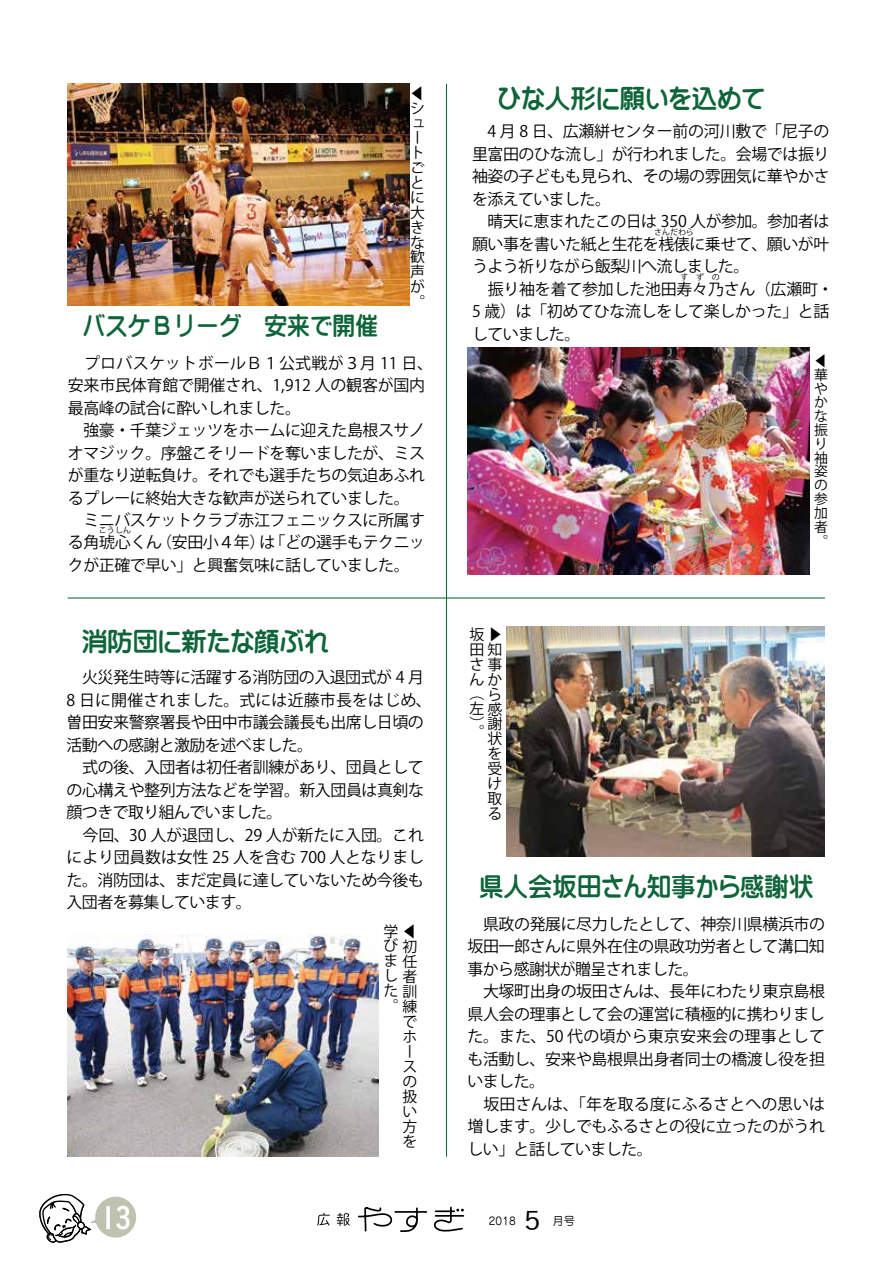
<style>
.page{position:relative;width:893px;height:1263px;background:#fff}
.page>*{position:absolute;margin:0;border:0;box-sizing:border-box;transform-origin:0 0}
.t1{font:30px "Koburina Go Std W6";color:#fff}
.t2{font:25.5px "Yenti EGP Extra SJIS";color:#0f653a}
.t3{font:25.5px "Yenti EGP Extra SJIS";color:#0f653a;scale:.96 1}
.t4{font:25.5px "Koburina Go Std W3";color:#000;scale:1.27 1}
.t5{font:24.45px "Yenti EG Extra SJIS";color:#0f653a;scale:.93 1}
.t6{font:15.9px/22.5px "Koz Go Pro";letter-spacing:-.025em;color:#000}
.t7{font:14.85px/14.9px "Koz Go Pro";color:#000}
.t8{font:13.8px/13.8px "Koz Go Pro";color:#000}
.t9{font:11.1px "Jun 201 Pro";color:#000}
.t10{font:10.65px "Jun 201 Pro";color:#000}
.t11{font:7.95px "Koz Go Pro";letter-spacing:.015em;color:#000}
</style>
<div class="page">
<div style="left:95px;top:1197px;width:41px;height:40px;background:#bec2af;border-radius:50%"></div>
<svg style="left:39px;top:1193px;width:86px;height:50px"></svg>
<svg style="left:317px;top:1213px;width:13px;height:12px"></svg>
<svg style="left:358px;top:1206px;width:107px;height:26px"></svg>
<svg style="left:337px;top:1213px;width:13px;height:13px"></svg>
<hr style="left:68px;top:597px;width:757px;height:1px;background:#0f653a">
<hr style="left:446px;top:84px;width:1px;height:1073px;background:#0f653a">
<img style="left:507px;top:627px;width:317px;height:229px">
<img style="left:68px;top:84px;width:341px;height:221px">
<img style="left:68px;top:934px;width:310px;height:223px">
<img style="left:468px;top:347px;width:341px;height:227px">
<h3 class="t5" style="left:82px;top:314px;width:319px">バスケＢリーグ　安来で開催</h3>
<p class="t7" style="left:410px;top:86px;width:13px">◀</p>
<p class="t7" style="left:410px;top:101px;width:16px">シュートごとに大きな歓声が</p>
<p class="t7" style="left:410px;top:295px;width:16px">。</p>
<p class="t6" style="left:68px;top:352px;width:367px">　プロバスケットボールＢ１公式戦が３月 11 日、安来市民体育館で開催され、1,912 人の観客が国内最高峰の試合に酔いしれました。<br>　強豪・千葉ジェッツをホームに迎えた島根スサノオマジック。序盤こそリードを奪いましたが、ミスが重なり逆転負け。それでも選手たちの気迫あふれるプレーに終始大きな歓声が送られていました。<br>　ミニバスケットクラブ赤江フェニックスに所属する角琥心くん</p>
<p class="t11" style="left:99px;top:525px;width:34px">こうしん</p>
<p class="t6" style="left:156px;top:532px;width:270px">（安田小４年）「どの選手もテクニッ</p>
<p class="t6" style="left:68px;top:532px;width:343px;text-indent:192px">は<br>クが正確で早い」と興奮気味に話していました。</p>
<h2 class="t2" style="left:82px;top:628px;width:248px">消防団に新たな顔ぶれ</h2>
<p class="t6" style="left:67px;top:667px;width:367px">　火災発生時等に活躍する消防団の入退団式が 4 月<br>8 日に開催されました。式には近藤市長をはじめ、曽田安来警察署長や田中市議会議長も出席し日頃の活動への感謝と激励を述べました。<br>　式の後、入団者は初任者訓練があり、団員としての心構えや整列方法などを学習。新入団員は真剣な顔つきで取り組んでいました。<br>　今回、30 人が退団し、29 人が新たに入団。これにより団員数は女性 25 人を含む 700 人となりました。消防団は、まだ定員に達していないため今後も入団者を募集しています。</p>
<h1 class="t1" style="left:101px;top:1194px;width:31px">13</h1>
<p class="t7" style="left:383px;top:924px;width:35px">学 ◀び初ま任し者た訓</p>
<p class="t7" style="left:403px;top:1014px;width:16px">でホースの扱い方を</p>
<p class="t7" style="left:383px;top:999px;width:35px">。練</p>
<h2 class="t2" style="left:497px;top:85px;width:269px">ひな人形に願いを込めて</h2>
<p class="t6" style="left:472px;top:121px;width:359px">　4 月 8 日、広瀬絣センター前の河川敷で「尼子の里富田のひな流し」が行われました。会場では振り袖姿の子どもも見られ、その場の雰囲気に華やかさを添えていました。<br>　晴天に恵まれたこの日は 350 人が参加。参加者は願い事を書いた紙と生花を桟俵に乗せて、願いが叶</p>
<p class="t11" style="left:654px;top:227px;width:41px">さんだわら</p>
<p class="t6" style="left:472px;top:256px;width:363px">うよう祈りながら飯梨川へ流しました。<br>　振り袖を着て参加した池田寿々乃さん（広瀬町・</p>
<p class="t11" style="left:680px;top:272px;width:41px">すずの</p>
<p class="t6" style="left:472px;top:300px;width:359px">5 歳）は「初めてひな流しをして楽しかった」と話していました。</p>
<p class="t7" style="left:469px;top:627px;width:34px;text-align:justify">坂▶田知さ事んか</p>
<p class="t7" style="left:469px;top:687px;width:32px">（ら</p>
<p class="t7" style="left:469px;top:702px;width:34px">左感</p>
<p class="t7" style="left:469px;top:717px;width:34px">(謝</p>
<p class="t7" style="left:469px;top:724px;width:16px">。</p>
<p class="t7" style="left:487px;top:732px;width:16px;text-align:justify">状を受け取る</p>
<p class="t8" style="left:814px;top:354px;width:12px">◀</p>
<p class="t8" style="left:814px;top:368px;width:15px">華やかな振り袖姿の参加者</p>
<p class="t8" style="left:814px;top:534px;width:15px">。</p>
<h2 class="t3" style="left:479px;top:873px;width:350px">県人会坂田さん知事から感謝状</h2>
<p class="t6" style="left:468px;top:913px;width:359px">　県政の発展に尽力したとして、神奈川県横浜市の坂田一郎さんに県外在住の県政功労者として溝口知事から感謝状が贈呈されました。<br>　大塚町出身の坂田さんは、長年にわたり東京島根県人会の理事として会の運営に積極的に携わりました。また、50 代の頃から東京安来会の理事としても活動し、安来や島根県出身者同士の橋渡し役を担いました。<br>　坂田さんは、「年を取る度にふるさとへの思いは増します。少しでもふるさとの役に立ったのがうれしい」と話していました。</p>
<p class="t10" style="left:489px;top:1212px;width:28px">2018</p>
<h2 class="t4" style="left:524px;top:1201px;width:14px">5</h2>
<p class="t9" style="left:552px;top:1212px;width:24px">月号</p>
</div>
